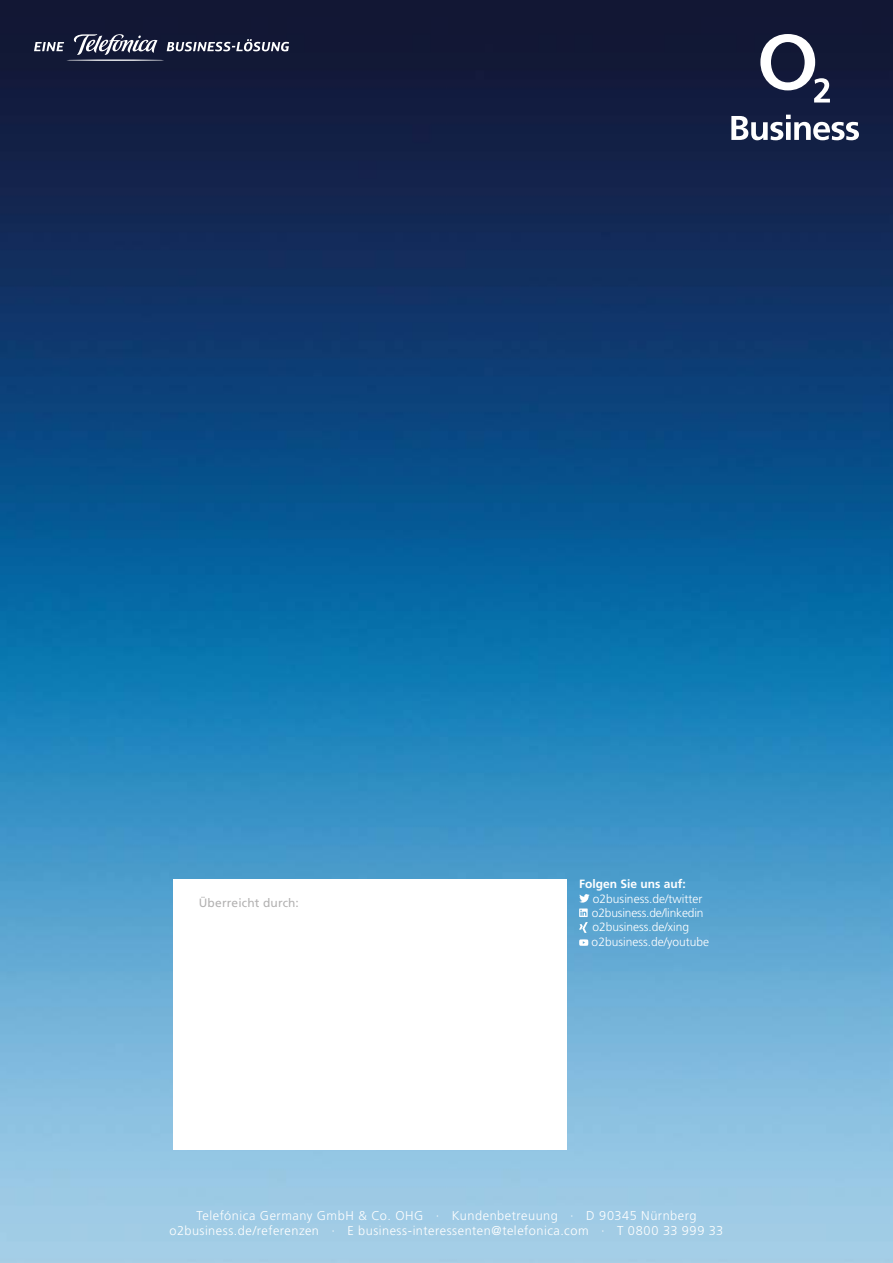
<style>
.page{position:relative;width:893px;height:1263px;background:#fff}
.page>*{position:absolute;margin:0;border:0;box-sizing:border-box;transform-origin:0 0}
.t1{font:300 12.75px/15.8px "O2 Frutiger";letter-spacing:.04em;color:#fff;text-align:center}
.t2{font:300 12px/14.4px "O2 Frutiger";color:#fff}
.t3{font:12px "O2 Frutiger";letter-spacing:.01em;color:#b3b2b2}
.t4{font:700 12px "O2 Frutiger";color:#fff}
</style>
<div class="page">
<img style="left:0;top:0;width:893px;height:1263px">
<div style="left:173px;top:879px;width:393px;height:270px;background:#fff"></div>
<svg style="left:760px;top:34px;width:70px;height:69px"></svg>
<svg style="left:731px;top:115px;width:128px;height:25px"></svg>
<svg style="left:34px;top:34px;width:255px;height:27px;background:#3f445c"></svg>
<svg style="left:579px;top:894px;width:11px;height:39px"></svg>
<svg style="left:579px;top:939px;width:9px;height:7px"></svg>
<p class="t3" style="left:199px;top:895px;width:102px">Überreicht durch:</p>
<p class="t4" style="left:579px;top:877px;width:108px">Folgen Sie uns auf:</p>
<p class="t2" style="left:592px;top:891px;width:119px">o2business.de/twitter o2business.de/linkedin o2business.de/xing o2business.de/youtube</p>
<p class="t1" style="left:170px;top:1207px;width:555px">Telefónica Germany GmbH &amp; Co. OHG · Kundenbetreuung · D 90345 Nürnberg o2business.de/referenzen · E business-interessenten@telefonica.com · T 0800 33 999 33</p>
</div>
